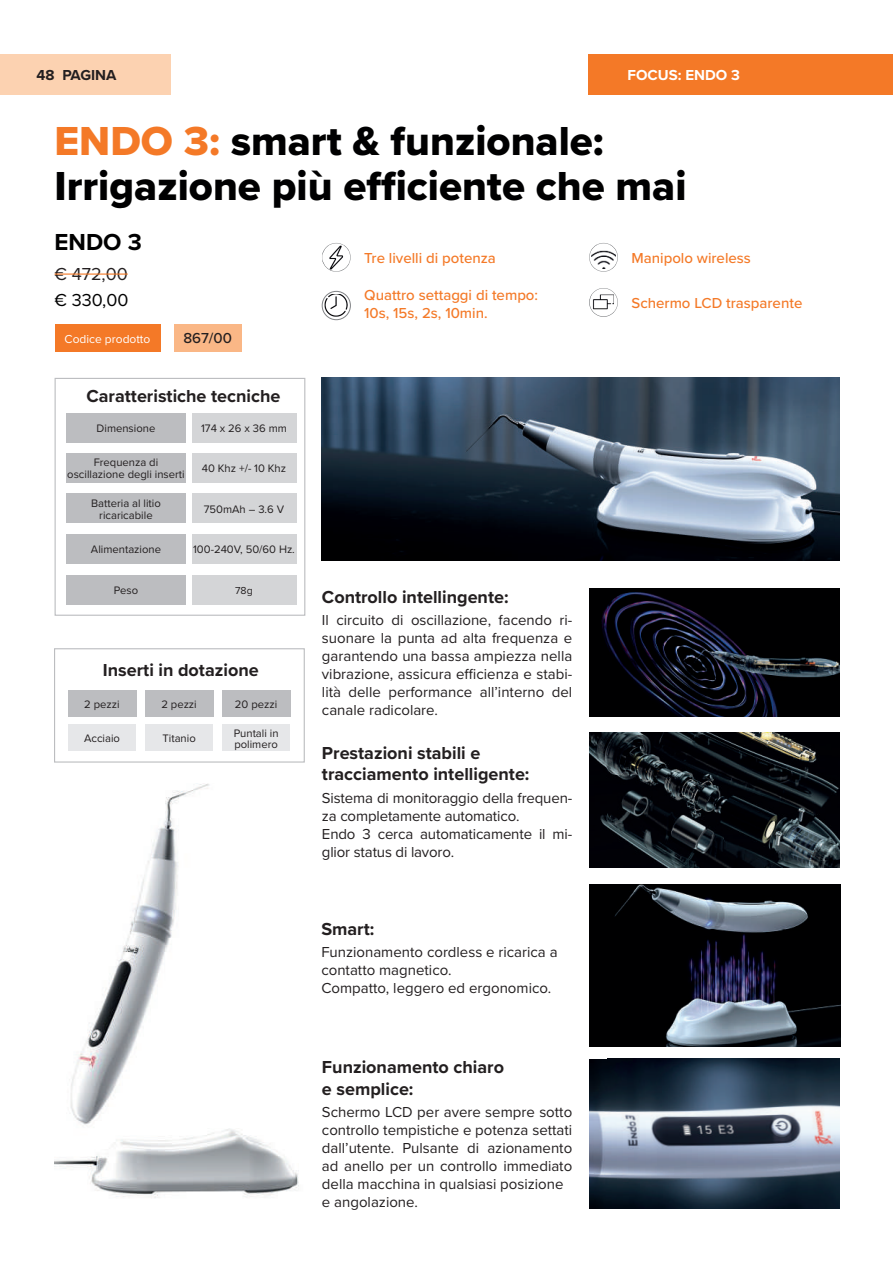
<style>
.page{position:relative;width:893px;height:1263px;background:#fff}
.page>*{position:absolute;margin:0;border:0;box-sizing:border-box;transform-origin:0 0}
.t1{font:42px/45px "Proxima Nova Extrabld";color:#000001}
.t2{font:700 24px "Proxima Nova";color:#000001}
.t3{font:700 18px/21.6px "Proxima Nova";color:#231f20}
.t4{font:18px "Proxima Nova";color:#231f20}
.t5{font:18px "Proxima Nova";color:#000001}
.t6{font:15px/18px "Proxima Nova";color:#231f20}
.t7{font:500 15px/18px "Proxima Nova";color:#f47927}
.t8{font:700 15px "Proxima Nova";color:#fff}
.t9{font:700 15px "Proxima Nova";color:#231f20}
.t10{font:500 15px "Proxima Nova";color:#231f20}
.t11{font:12px "Proxima Nova";color:#fff}
.t12{font:11.25px/12px "Proxima Nova";color:#231f20;text-align:center}
.t13{font:10.5px "Proxima Nova";color:#231f20}
.s1{color:#f47927}
</style>
<div class="page">
<div style="left:0;top:54px;width:170px;height:40px;background:#fcd2b1"></div>
<div style="left:589px;top:54px;width:304px;height:40px;background:#f47927"></div>
<svg style="left:322px;top:243px;width:29px;height:29px"></svg>
<svg style="left:589px;top:243px;width:29px;height:29px"></svg>
<hr style="left:55px;top:273px;width:73px;height:2px;background:#f47927">
<div style="left:55px;top:324px;width:105px;height:28px;background:#f47927"></div>
<div style="left:174px;top:324px;width:67px;height:28px;background:#fab786"></div>
<img style="left:589px;top:588px;width:251px;height:129px">
<img style="left:589px;top:733px;width:251px;height:134px">
<img style="left:590px;top:884px;width:250px;height:162px">
<div style="left:55px;top:378px;width:250px;height:238px;border:1px solid #bcbdc0"></div>
<div style="left:66px;top:453px;width:120px;height:30px;background:#bcbdc0"></div>
<div style="left:66px;top:494px;width:120px;height:29px;background:#bcbdc0"></div>
<div style="left:66px;top:534px;width:120px;height:30px;background:#bcbdc0"></div>
<div style="left:66px;top:413px;width:120px;height:29px;background:#bcbdc0"></div>
<div style="left:192px;top:413px;width:104px;height:29px;background:#d4d5d7"></div>
<div style="left:192px;top:453px;width:104px;height:30px;background:#d4d5d7"></div>
<div style="left:192px;top:494px;width:104px;height:29px;background:#d4d5d7"></div>
<div style="left:192px;top:534px;width:104px;height:30px;background:#d4d5d7"></div>
<div style="left:66px;top:575px;width:120px;height:29px;background:#bcbdc0"></div>
<div style="left:192px;top:575px;width:104px;height:29px;background:#d4d5d7"></div>
<img style="left:589px;top:1059px;width:251px;height:149px">
<img style="left:323px;top:294px;width:24px;height:25px">
<img style="left:591px;top:245px;width:25px;height:24px">
<img style="left:322px;top:378px;width:517px;height:183px">
<img style="left:54px;top:783px;width:245px;height:415px">
<div style="left:54px;top:648px;width:251px;height:115px;border:1px solid #bcbdc0"></div>
<div style="left:68px;top:724px;width:68px;height:27px;background:#e6e7e9"></div>
<div style="left:68px;top:690px;width:68px;height:27px;background:#bcbdc0"></div>
<div style="left:145px;top:690px;width:68px;height:27px;background:#bcbdc0"></div>
<div style="left:222px;top:690px;width:68px;height:27px;background:#bcbdc0"></div>
<div style="left:145px;top:724px;width:68px;height:27px;background:#e6e7e9"></div>
<div style="left:222px;top:724px;width:68px;height:27px;background:#e6e7e9"></div>
<img style="left:323px;top:245px;width:26px;height:26px">
<div style="left:322px;top:291px;width:29px;height:29px;border:1px solid #808285;border-radius:50%"></div>
<svg style="left:592px;top:288px;width:26px;height:24px"></svg>
<img style="left:589px;top:298px;width:19px;height:19px">
<img style="left:590px;top:294px;width:24px;height:22px">
<p class="t9" style="left:37px;top:64px;width:81px">48 PAGINA</p>
<p class="t8" style="left:628px;top:64px;width:114px">FOCUS: ENDO 3</p>
<h1 class="t1" style="left:55px;top:118px;width:634px"><span class="s1">ENDO 3:</span> smart &amp; funzionale:<br>Irrigazione più efficiente che mai</h1>
<h2 class="t2" style="left:55px;top:224px;width:89px">ENDO 3</h2>
<p class="t4" style="left:55px;top:261px;width:75px">€ 472,00</p>
<p class="t5" style="left:55px;top:286px;width:75px">€ 330,00</p>
<p class="t11" style="left:65px;top:330px;width:87px">Codice prodotto</p>
<p class="t10" style="left:183px;top:327px;width:50px">867/00</p>
<p class="t3" style="left:86px;top:385px;width:196px">Caratteristiche tecniche</p>
<p class="t12" style="left:97px;top:422px;width:60px">Dimensione</p>
<p class="t12" style="left:201px;top:422px;width:87px">174 x 26 x 36 mm</p>
<p class="t12" style="left:67px;top:456px;width:119px">Frequenza di oscillazione degli inserti</p>
<p class="t12" style="left:91px;top:496px;width:71px">Batteria al litio ricaricabile</p>
<p class="t12" style="left:91px;top:543px;width:72px">Alimentazione</p>
<p class="t12" style="left:202px;top:462px;width:86px">40 Khz +/- 10 Khz</p>
<p class="t12" style="left:204px;top:502px;width:82px">750mAh – 3.6 V</p>
<p class="t12" style="left:193px;top:543px;width:103px">100-240V, 50/60 Hz.</p>
<p class="t12" style="left:114px;top:584px;width:26px">Peso</p>
<p class="t13" style="left:235px;top:582px;width:19px">78g</p>
<p class="t3" style="left:103px;top:659px;width:157px">Inserti in dotazione</p>
<p class="t12" style="left:84px;top:698px;width:37px">2 pezzi</p>
<p class="t12" style="left:161px;top:697px;width:37px">2 pezzi</p>
<p class="t12" style="left:235px;top:697px;width:44px">20 pezzi</p>
<p class="t12" style="left:162px;top:732px;width:35px">Titanio</p>
<p class="t12" style="left:234px;top:728px;width:46px;line-height:10.5px;text-align:left">Puntali in polimero</p>
<p class="t12" style="left:84px;top:732px;width:37px">Acciaio</p>
<p class="t7" style="left:364px;top:249px;width:133px">Tre livelli di potenza</p>
<p class="t7" style="left:364px;top:285px;width:175px">Quattro settaggi di tempo:<br>10s, 15s, 2s, 10min.</p>
<p class="t3" style="left:322px;top:586px;width:188px">Controllo intellingente:</p>
<p class="t6" style="left:322px;top:610px;width:252px;text-align:justify">Il circuito di oscillazione, facendo ri&shy;suonare la punta ad alta frequenza e garantendo una bassa ampiezza nella vibrazione, assicura efficienza e stabi&shy;lità delle performance all’interno del canale radicolare.</p>
<p class="t3" style="left:322px;top:742px;width:209px">Prestazioni stabili e tracciamento intelligente:</p>
<p class="t6" style="left:322px;top:788px;width:252px">Sistema di monitoraggio della frequen&shy;za completamente automatico.<br>Endo 3 cerca automaticamente il mi&shy;glior status di lavoro.</p>
<p class="t3" style="left:321px;top:917px;width:54px">Smart:</p>
<p class="t6" style="left:321px;top:942px;width:238px">Funzionamento cordless e ricarica a contatto magnetico.<br>Compatto, leggero ed ergonomico.</p>
<p class="t3" style="left:322px;top:1056px;width:184px">Funzionamento chiaro e semplice:</p>
<p class="t6" style="left:322px;top:1102px;width:252px">Schermo LCD per avere sempre sotto controllo tempistiche e potenza settati dall’utente. Pulsante di azionamento ad anello per un controllo immediato della macchina in qualsiasi posizione e angolazione.</p>
<p class="t7" style="left:631px;top:249px;width:121px">Manipolo wireless</p>
<p class="t7" style="left:631px;top:294px;width:172px">Schermo LCD trasparente</p>
</div>
